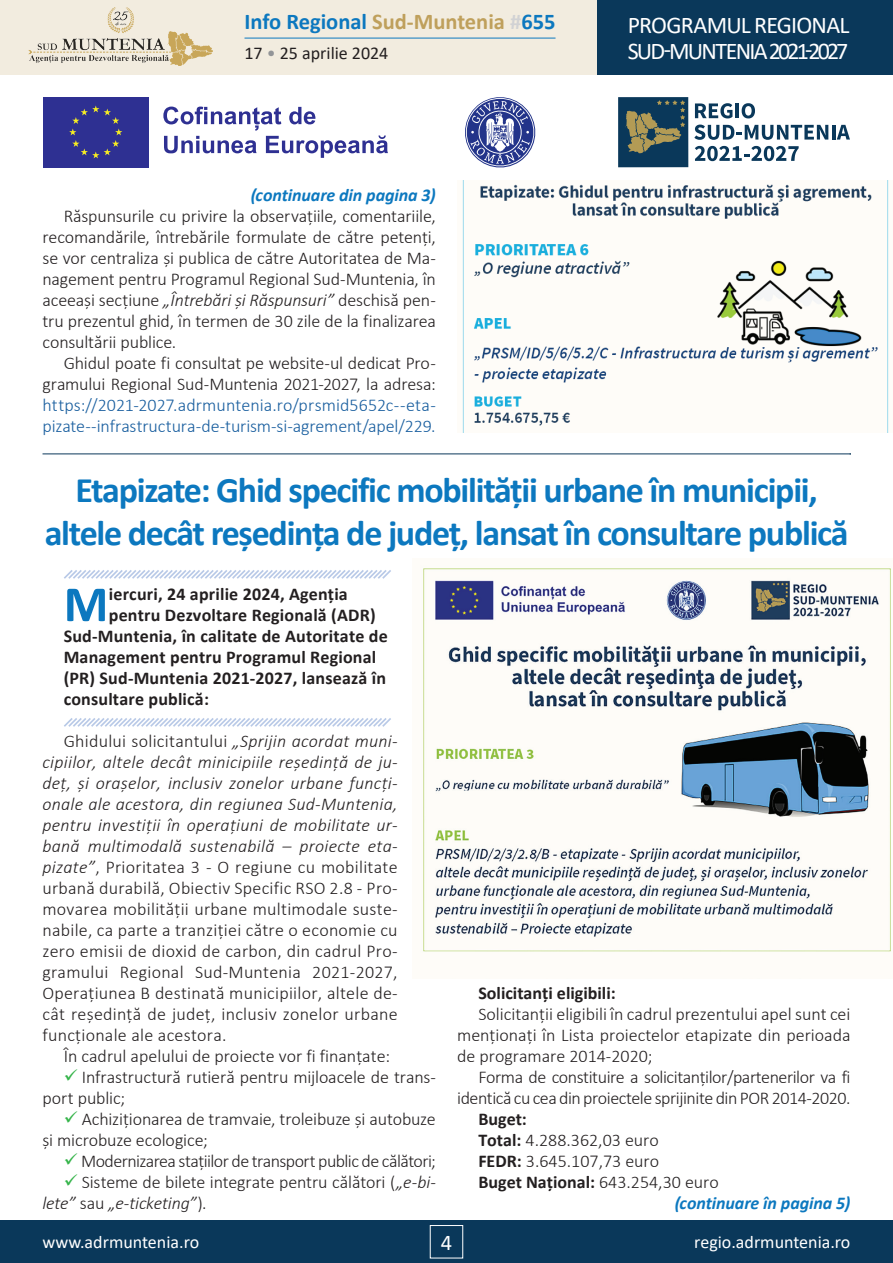
<style>
.page{position:relative;width:893px;height:1263px;background:#fff}
.page>*{position:absolute;margin:0;border:0;box-sizing:border-box;transform-origin:0 0}
.t1{font:700 51.15px "Calibri";color:#0c78bf}
.t2{font:700 36px/43.2px "Calibri";letter-spacing:-.035em;color:#0c78bf;text-align:center}
.t3{font:24px/25.5px "Calibri";letter-spacing:-.055em;color:#fff}
.t4{font:700 22.5px "Calibri";color:#0c78bf}
.t5{font:22.5px "Calibri";color:#fff}
.t6{font:300 18px/21px "Calibri";letter-spacing:-.01em;color:#231f20;text-align:justify}
.t7{font:700 18px "Calibri";letter-spacing:.01em;color:#231f20}
.t8{font:300 18px/21px "Calibri";color:#175d9e}
.t9{font:300 18px "Calibri";letter-spacing:-.03em;color:#231f20}
.t10{font:italic 700 18px "Calibri";letter-spacing:-.005em;color:#0c78bf}
.t11{font:18px "Calibri";color:#fff}
.t12{font:italic 300 18px "Calibri";letter-spacing:-.01em;color:#231f20}
.t13{font:18px "Calibri";color:#231f20}
.s1{color:#bfa05c}
.s2{color:#d1d2d4}
.s3{color:#939598}
.s4{font-style:italic}
.s5{font-style:normal}
.s6{font-weight:700}
.s7{font-weight:300}
</style>
<div class="page">
<div style="left:0;top:1220px;width:893px;height:43px;background:#0a385a"></div>
<div style="left:0;top:0;width:893px;height:75px;background:#f2ecdf"></div>
<div style="left:597px;top:0;width:296px;height:75px;background:#0a385a"></div>
<hr style="left:244px;top:38px;width:311px;height:1px;background:#0c78bf">
<img style="left:28px;top:7px;width:185px;height:59px">
<svg style="left:695px;top:146px;width:104px;height:15px"></svg>
<svg style="left:837px;top:125px;width:13px;height:15px"></svg>
<hr style="left:832px;top:125px;width:3px;height:15px;background:#0a385a">
<svg style="left:694px;top:125px;width:134px;height:15px"></svg>
<svg style="left:742px;top:103px;width:13px;height:15px"></svg>
<hr style="left:735px;top:103px;width:4px;height:15px;background:#0a385a">
<svg style="left:695px;top:103px;width:37px;height:15px"></svg>
<div style="left:618px;top:97px;width:70px;height:70px;background:#0a385a"></div>
<svg style="left:625px;top:100px;width:60px;height:53px"></svg>
<div style="left:43px;top:97px;width:105px;height:70px;background:#2e3092"></div>
<svg style="left:69px;top:105px;width:53px;height:53px"></svg>
<svg style="left:163px;top:107px;width:225px;height:51px"></svg>
<svg style="left:465px;top:97px;width:71px;height:71px"></svg>
<svg style="left:64px;top:570px;width:327px;height:9px"></svg>
<svg style="left:64px;top:718px;width:327px;height:9px"></svg>
<hr style="left:43px;top:454px;width:807px;height:1px;background:#0a385a">
<img style="left:462px;top:180px;width:427px;height:252px">
<img style="left:423px;top:568px;width:468px;height:384px">
<p class="t4" style="left:244px;top:6px;width:313px">Info Regional <span class="s1">Sud-Muntenia</span> <span class="s2">#</span>655</p>
<p class="t13" style="left:244px;top:41px;width:145px">17 <span class="s3">•</span> 25 aprilie 2024</p>
<p class="t10" style="left:251px;top:183px;width:187px">(continuare din pagina 3)</p>
<p class="t6" style="left:42px;top:206px;width:395px;text-indent:21px">Răspunsurile cu privire la observațiile, comentariile, recomandările, întrebările formulate de către petenți, se vor centraliza și publica de către Autoritatea de Ma&shy;nagement pentru Programul Regional Sud-Muntenia, în aceeași secțiune <span class="s4">„Întrebări și Răspunsuri”</span> deschisă pen&shy;tru prezentul ghid, în termen de 30 zile de la finalizarea consultării publice.</p>
<p class="t6" style="left:42px;top:353px;width:395px;text-align:right">Ghidul poate fi consultat pe website-ul dedicat Pro&shy;gramului Regional Sud-Muntenia 2021-2027, la adresa:</p>
<p class="t8" style="left:42px;top:395px;width:395px">https://2021-2027.adrmuntenia.ro/prsmid5652c--eta&shy;pizate--infrastructura-de-turism-si-agrement/apel/229.</p>
<h3 class="t3" style="left:628px;top:12px;width:223px">PROGRAMUL REGIONAL<br>SUD-MUNTENIA 2021-2027</h3>
<h2 class="t2" style="left:45px;top:468px;width:805px">Etapizate: Ghid specific mobilităţii urbane în municipii, altele decât reşedinţa de judeţ, lansat în consultare publică</h2>
<h1 class="t1" style="left:64px;top:568px;width:46px">M</h1>
<p class="t7" style="left:109px;top:581px;width:240px">iercuri, 24 aprilie 2024, Agenția</p>
<p class="t7" style="left:109px;top:602px;width:268px">pentru Dezvoltare Regională (ADR)</p>
<p class="t7" style="left:64px;top:623px;width:326px">Sud-Muntenia, în calitate de Autoritate de</p>
<p class="t7" style="left:64px;top:644px;width:314px">Management pentru Programul Regional</p>
<p class="t7" style="left:64px;top:665px;width:324px">(PR) Sud-Muntenia 2021-2027, lansează în</p>
<p class="t7" style="left:64px;top:686px;width:147px">consultare publică:</p>
<p class="t6" style="left:42px;top:730px;width:357px;text-indent:21px">Ghidului solicitantului <span class="s4">„Sprijin acordat muni&shy;cipiilor, altele decât minicipiile reședință de ju&shy;deț, și orașelor, inclusiv zonelor urbane funcți&shy;onale ale acestora, din regiunea Sud-Muntenia, pentru investiții în operațiuni de mobilitate ur&shy;bană multimodală sustenabilă – proiecte eta&shy;pizate”</span>, Prioritatea 3 - O regiune cu mobilitate urbană durabilă, Obiectiv Specific RSO 2.8 - Pro&shy;movarea mobilității urbane multimodale suste&shy;nabile, ca parte a tranziției către o economie cu zero emisii de dioxid de carbon, din cadrul Pro&shy;gramului Regional Sud-Muntenia 2021-2027, Operaţiunea B destinată municipiilor, altele de&shy;cât reședință de județ, inclusiv zonelor urbane funcționale ale acestora.</p>
<p class="t6" style="left:64px;top:1045px;width:328px">În cadrul apelului de proiecte vor fi finanțate:</p>
<p class="t6" style="left:82px;top:1066px;width:355px">Infrastructură rutieră pentru mijloacele de trans-</p>
<p class="t6" style="left:42px;top:1087px;width:84px">port public;</p>
<p class="t6" style="left:82px;top:1108px;width:355px">Achiziționarea de tramvaie, troleibuze și autobuze</p>
<p class="t6" style="left:42px;top:1129px;width:167px">și microbuze ecologice;</p>
<p class="t9" style="left:81px;top:1150px;width:356px">Modernizarea stațiilor de transport public de călători;</p>
<p class="t6" style="left:82px;top:1172px;width:355px">Sisteme de bilete integrate pentru călători (<span class="s4">„e-bi-</span></p>
<p class="t12" style="left:42px;top:1192px;width:166px">lete” <span class="s5">sau</span> „e-ticketing”<span class="s5">).</span></p>
<p class="t7" style="left:478px;top:980px;width:139px">Solicitanţi eligibili:</p>
<p class="t6" style="left:457px;top:1004px;width:395px;text-indent:21px">Solicitanții eligibili în cadrul prezentului apel sunt cei menționați în Lista proiectelor etapizate din perioada de programare 2014-2020;</p>
<p class="t6" style="left:457px;top:1067px;width:395px;text-align:right">Forma de constituire a solicitanților/partenerilor va fi identică cu cea din proiectele sprijinite din POR 2014-2020.</p>
<p class="t7" style="left:478px;top:1106px;width:50px">Buget:</p>
<p class="t6" style="left:478px;top:1130px;width:182px"><span class="s6">Total:</span> 4.288.362,03 euro</p>
<p class="t6" style="left:478px;top:1151px;width:182px"><span class="s6">FEDR:</span> 3.645.107,73 euro</p>
<p class="t7" style="left:478px;top:1170px;width:242px">Buget Național: <span class="s7">643.254,30 euro</span></p>
<p class="t10" style="left:675px;top:1191px;width:177px">(continuare în pagina 5)</p>
<p class="t11" style="left:43px;top:1230px;width:158px">www.adrmuntenia.ro</p>
<p class="t5" style="left:441px;top:1226px;width:13px">4</p>
<p class="t11" style="left:694px;top:1230px;width:158px">regio.adrmuntenia.ro</p>
</div>
